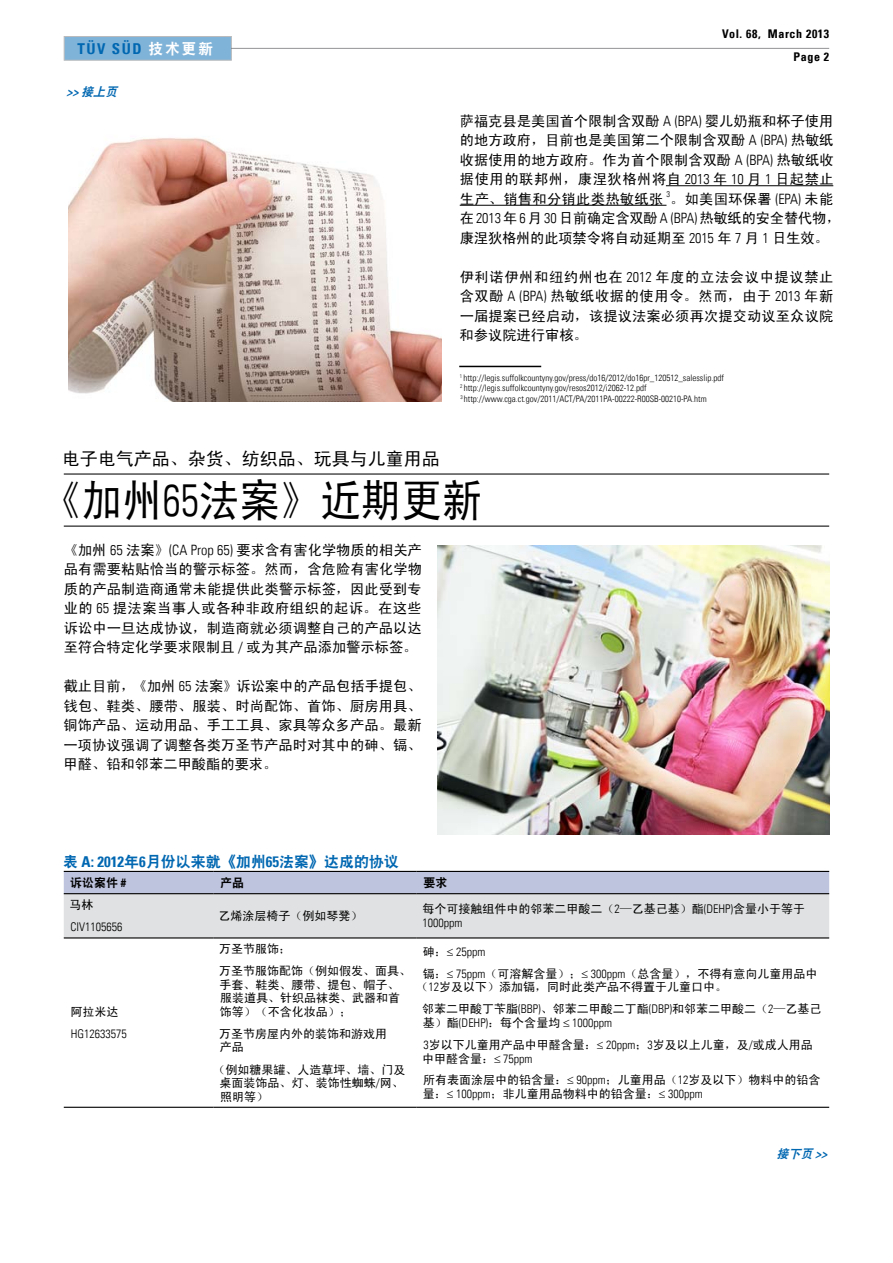
<style>
.page{position:relative;width:893px;height:1263px;background:#fff}
.page>*{position:absolute;margin:0;border:0;box-sizing:border-box;transform-origin:0 0}
.t1{font:45px "Sim Hei";color:#000;scale:.9 1}
.t2{font:18px "Sim Hei";color:#000}
.t3{font:15px "DF Hei W9";color:#0067b1}
.t4{font:700 condensed 15px "Univers LT";letter-spacing:.1em;color:#0067b1}
.t5{font:14.25px/19.5px "Sim Hei";letter-spacing:.005em;color:#000;text-align:justify}
.t6{font:12px/13.5px "Sim Hei";color:#000}
.t7{font:300 condensed 12px "Univers LT";color:#000}
.t8{font:700 condensed 12px/23.1px "Univers LT";letter-spacing:.05em;color:#000;text-align:right}
.t9{font:italic 12px "DF Hei W9";color:#0067b1}
.t10{font:12px "DF Hei W9";color:#000}
.t11{font:300 condensed 9px/10.8px "Univers LT";color:#000}
.t12{font:300 condensed 8.25px "Univers LT";color:#000}
.s1{font-family:"DF Hei W9";font-weight:400;font-stretch:normal;color:#fff}
.s2{font-family:"Univers LT";font-weight:700;font-stretch:condensed}
.s3{font-family:"Univers LT";font-weight:300;font-stretch:condensed}
.s4{font-family:"Sim Hei";font-weight:400;font-stretch:normal}
</style>
<div class="page">
<hr style="left:231px;top:48px;width:598px;height:1px;background:#77787b">
<div style="left:64px;top:36px;width:168px;height:25px;background:#80b3d8"></div>
<hr style="left:64px;top:473px;width:765px;height:2px;background:#000">
<hr style="left:64px;top:526px;width:765px;height:1px;background:#000">
<svg style="left:64px;top:872px;width:765px;height:65px;background:#d3d6df"></svg>
<svg style="left:64px;top:938px;width:765px;height:169px"></svg>
<hr style="left:64px;top:871px;width:150px;height:1px;background:#000">
<hr style="left:214px;top:871px;width:203px;height:1px;background:#000">
<hr style="left:417px;top:871px;width:412px;height:1px;background:#000">
<hr style="left:64px;top:893px;width:150px;height:1px;background:#000">
<hr style="left:214px;top:893px;width:203px;height:1px;background:#000">
<hr style="left:417px;top:893px;width:412px;height:1px;background:#000">
<hr style="left:64px;top:937px;width:150px;height:1px;background:#000">
<hr style="left:214px;top:937px;width:203px;height:1px;background:#000">
<hr style="left:417px;top:937px;width:412px;height:1px;background:#000">
<hr style="left:64px;top:1107px;width:150px;height:1px;background:#000">
<hr style="left:214px;top:1107px;width:203px;height:1px;background:#000">
<hr style="left:417px;top:1107px;width:412px;height:1px;background:#000">
<hr style="left:459px;top:366px;width:82px;height:1px;background:#000">
<hr style="left:666px;top:185px;width:167px;height:1px;background:#000">
<hr style="left:460px;top:205px;width:206px;height:1px;background:#000">
<img style="left:68px;top:138px;width:374px;height:263px">
<img style="left:438px;top:546px;width:391px;height:288px">
<p class="t4" style="left:77px;top:39px;width:137px">TÜV SÜD <span class="s1">技术更新</span></p>
<p class="t8" style="left:722px;top:23px;width:108px">Vol. 68, March 2013<br>Page 2</p>
<p class="t9" style="left:66px;top:86px;width:55px"><span class="s2">&gt;&gt;</span> 接上页</p>
<p class="t5" style="left:460px;top:111px;width:376px">萨福克县是美国首个限制含双酚 <span class="s3">A (BPA)</span> 婴儿奶瓶和杯子使用的地方政府，目前也是美国第二个限制含双酚 <span class="s3">A (BPA)</span> 热敏纸收据使用的地方政府。作为首个限制含双酚 <span class="s3">A (BPA)</span> 热敏纸收据使用的联邦州，康涅狄格州将自 <span class="s3">2013</span> 年 <span class="s3">10</span> 月 <span class="s3">1</span> 日起禁止生产、销售和分销此类热敏纸张</p>
<p class="t12" style="left:666px;top:189px;width:5px">3</p>
<p class="t5" style="left:460px;top:189px;width:382px;text-align:left;text-indent:210px">。如美国环保署 <span class="s3">(EPA)</span> 未能在 <span class="s3">2013</span> 年 <span class="s3">6</span> 月 <span class="s3">30</span> 日前确定含双酚 <span class="s3">A (BPA)</span> 热敏纸的安全替代物，康涅狄格州的此项禁令将自动延期至 <span class="s3">2015</span> 年 <span class="s3">7</span> 月 <span class="s3">1</span> 日生效。</p>
<p class="t5" style="left:460px;top:267px;width:375px">伊利诺伊州和纽约州也在 <span class="s3">2012</span> 年度的立法会议中提议禁止含双酚 <span class="s3">A (BPA)</span> 热敏纸收据的使用令。然而，由于 <span class="s3">2013</span> 年新一届提案已经启动，该提议法案必须再次提交动议至众议院和参议院进行审核。</p>
<p class="t11" style="left:460px;top:372px;width:265px"><sup>1</sup> http://legis.suffolkcountyny.gov/press/do16/2012/do16pr_120512_salesslip.pdf<br><sup>2</sup> http://legis.suffolkcountyny.gov/resos2012/i2062-12.pdf<br><sup>3</sup> http://www.cga.ct.gov/2011/ACT/PA/2011PA-00222-R00SB-00210-PA.htm</p>
<p class="t2" style="left:62px;top:449px;width:380px">电子电气产品、杂货、纺织品、玩具与儿童用品</p>
<h1 class="t1" style="left:41px;top:477px;width:491px">《加州<span class="s3">65</span>法案》近期更新</h1>
<p class="t5" style="left:64px;top:540px;width:360px">《加州 <span class="s3">65</span> 法案》<span class="s3">(CA Prop 65)</span> 要求含有害化学物质的相关产品有需要粘贴恰当的警示标签。然而，含危险有害化学物质的产品制造商通常未能提供此类警示标签，因此受到专业的 <span class="s3">65</span> 提法案当事人或各种非政府组织的起诉。在这些诉讼中一旦达成协议，制造商就必须调整自己的产品以达至符合特定化学要求限制且 <span class="s3">/</span> 或为其产品添加警示标签。</p>
<p class="t5" style="left:64px;top:676px;width:360px">截止目前，《加州 <span class="s3">65</span> 法案》诉讼案中的产品包括手提包、钱包、鞋类、腰带、服装、时尚配饰、首饰、厨房用具、铜饰产品、运动用品、手工工具、家具等众多产品。最新一项协议强调了调整各类万圣节产品时对其中的砷、镉、甲醛、铅和邻苯二甲酸酯的要求。</p>
<p class="t3" style="left:63px;top:854px;width:337px">表 <span class="s2">A: 2012</span>年<span class="s2">6</span>月份以来就《加州<span class="s2">65</span>法案》达成的协议</p>
<p class="t10" style="left:70px;top:876px;width:57px">诉讼案件 <span class="s2">#</span></p>
<p class="t10" style="left:220px;top:876px;width:25px">产品</p>
<p class="t10" style="left:423px;top:876px;width:25px">要求</p>
<p class="t6" style="left:69px;top:898px;width:25px">马林</p>
<p class="t7" style="left:71px;top:920px;width:53px">CIV1105656</p>
<p class="t6" style="left:423px;top:902px;width:384px">每个可接触组件中的邻苯二甲酸二（<span class="s3">2</span>—乙基己基）酯<span class="s3">(DEHP)</span>含量小于等于</p>
<p class="t7" style="left:422px;top:915px;width:41px">1000ppm</p>
<p class="t6" style="left:218px;top:909px;width:145px">乙烯涂层椅子（例如琴凳）</p>
<p class="t6" style="left:70px;top:1005px;width:49px">阿拉米达</p>
<p class="t7" style="left:71px;top:1026px;width:57px">HG12633575</p>
<p class="t6" style="left:219px;top:938px;width:193px;line-height:22px">万圣节服饰；<br>万圣节服饰配饰（例如假发、面具、</p>
<p class="t6" style="left:219px;top:978px;width:182px;text-align:justify">手套、鞋类、腰带、提包、帽子、服装道具、针织品袜类、武器和首饰等）（不含化妆品）；</p>
<p class="t6" style="left:219px;top:1027px;width:169px">万圣节房屋内外的装饰和游戏用产品</p>
<p class="t6" style="left:220px;top:1062px;width:187px;text-indent:-6px">（例如糖果罐、人造草坪、墙、门及桌面装饰品、灯、装饰性蜘蛛<span class="s3">/</span>网、照明等）</p>
<p class="t7" style="left:423px;top:944px;width:64px"><span class="s4">砷：</span>≤ 25ppm</p>
<p class="t6" style="left:416px;top:967px;width:402px;text-indent:6px">镉：≤ <span class="s3">75ppm</span>（可溶解含量）；≤ <span class="s3">300ppm</span>（总含量），不得有意向儿童用品中（<span class="s3">12</span>岁及以下）添加镉，同时此类产品不得置于儿童口中。</p>
<p class="t6" style="left:422px;top:1002px;width:401px">邻苯二甲酸丁苄脂<span class="s3">(BBP)</span>、邻苯二甲酸二丁酯<span class="s3">(DBP)</span>和邻苯二甲酸二（<span class="s3">2</span>—乙基己</p>
<p class="t7" style="left:423px;top:1015px;width:191px"><span class="s4">基）酯</span>(DEHP)<span class="s4">：每个含量均</span> ≤ 1000ppm</p>
<p class="t6" style="left:422px;top:1038px;width:392px"><span class="s3">3</span>岁以下儿童用产品中甲醛含量：≤ <span class="s3">20ppm</span>；<span class="s3">3</span>岁及以上儿童，及<span class="s3">/</span>或成人用品中甲醛含量：≤ <span class="s3">75ppm</span></p>
<p class="t6" style="left:423px;top:1073px;width:399px">所有表面涂层中的铅含量：≤ <span class="s3">90ppm</span>；儿童用品（<span class="s3">12</span>岁及以下）物料中的铅含量：≤ <span class="s3">100ppm</span>；非儿童用品物料中的铅含量：≤ <span class="s3">300ppm</span></p>
<p class="t9" style="left:776px;top:1147px;width:56px">接下页 <span class="s2">&gt;&gt;</span></p>
</div>
